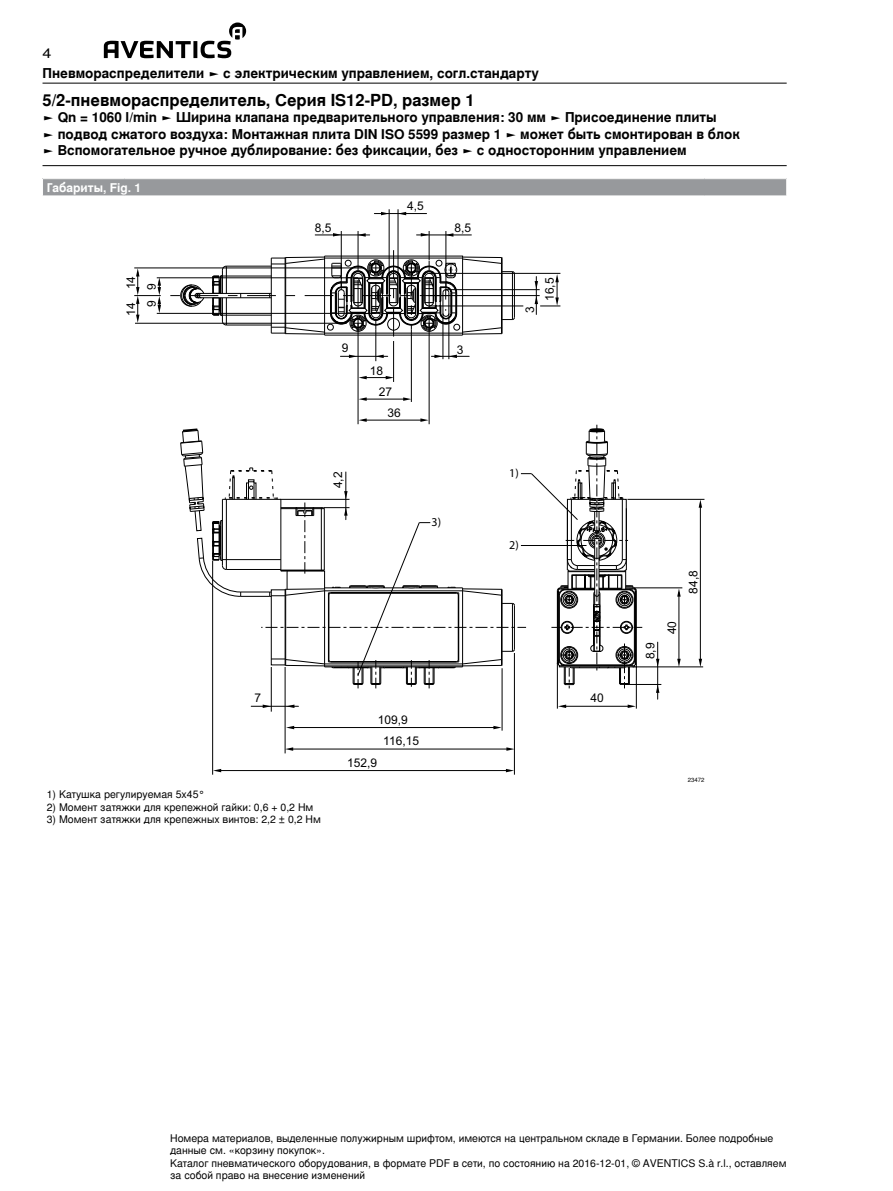
<style>
.page{position:relative;width:893px;height:1191px;background:#fff}
.page>*{position:absolute;margin:0;border:0;box-sizing:border-box;transform-origin:0 0}
.t1{font:700 16.5px "Nimbus Sans Global";color:#000}
.t2{font:700 13.5px/16.5px "Nimbus Sans Global";color:#000}
.t3{font:13.5px "Nimbus Sans Global";color:#000;scale:1.2 1}
.t4{font:12px "Arial";color:#000}
.t5{font:700 12px "Nimbus Sans Global";color:#fff}
.t6{font:12px "Myriad Pro";color:#000}
.t7{font:10.5px/12.6px "Nimbus Sans Global";color:#000}
.t8{font:6px "Nimbus Sans Global";color:#000}
</style>
<div class="page">
<svg style="left:104px;top:23px;width:142px;height:35px"></svg>
<hr style="left:43px;top:83px;width:744px;height:1px;background:#000">
<hr style="left:43px;top:165px;width:744px;height:1px;background:#000">
<div style="left:43px;top:179px;width:744px;height:17px;background:#97999c"></div>
<svg style="left:786px;top:179px;width:1px;height:17px"></svg>
<hr style="left:389px;top:209px;width:1px;height:69px;background:#000">
<hr style="left:398px;top:209px;width:1px;height:69px;background:#000">
<hr style="left:374px;top:213px;width:53px;height:1px;background:#000">
<svg style="left:381px;top:212px;width:8px;height:3px"></svg>
<svg style="left:398px;top:212px;width:8px;height:3px"></svg>
<hr style="left:212px;top:560px;width:1px;height:214px;background:#000">
<hr style="left:271px;top:667px;width:1px;height:44px;background:#000">
<hr style="left:285px;top:667px;width:1px;height:86px;background:#000">
<hr style="left:502px;top:668px;width:1px;height:62px;background:#000">
<hr style="left:514px;top:653px;width:1px;height:121px;background:#000">
<hr style="left:625px;top:684px;width:36px;height:1px;background:#000">
<hr style="left:633px;top:666px;width:70px;height:1px;background:#000">
<hr style="left:557px;top:663px;width:1px;height:45px;background:#000">
<hr style="left:633px;top:587px;width:49px;height:1px;background:#000">
<hr style="left:636px;top:663px;width:1px;height:45px;background:#000">
<hr style="left:627px;top:499px;width:77px;height:1px;background:#000">
<hr style="left:657px;top:642px;width:1px;height:57px;background:#000">
<svg style="left:656px;top:685px;width:3px;height:8px"></svg>
<svg style="left:656px;top:659px;width:3px;height:8px"></svg>
<hr style="left:700px;top:503px;width:1px;height:158px;background:#000">
<svg style="left:699px;top:499px;width:3px;height:9px"></svg>
<svg style="left:699px;top:659px;width:3px;height:8px"></svg>
<hr style="left:679px;top:592px;width:1px;height:69px;background:#000">
<svg style="left:677px;top:588px;width:4px;height:8px"></svg>
<svg style="left:677px;top:659px;width:4px;height:8px"></svg>
<hr style="left:563px;top:706px;width:66px;height:1px;background:#000">
<svg style="left:628px;top:704px;width:8px;height:4px"></svg>
<svg style="left:558px;top:704px;width:8px;height:4px"></svg>
<hr style="left:251px;top:706px;width:47px;height:1px;background:#000">
<svg style="left:263px;top:704px;width:8px;height:4px"></svg>
<svg style="left:286px;top:704px;width:8px;height:4px"></svg>
<hr style="left:291px;top:727px;width:203px;height:1px;background:#000">
<svg style="left:493px;top:726px;width:9px;height:3px"></svg>
<svg style="left:286px;top:726px;width:8px;height:3px"></svg>
<hr style="left:218px;top:770px;width:289px;height:1px;background:#000">
<svg style="left:506px;top:769px;width:8px;height:3px"></svg>
<svg style="left:213px;top:769px;width:8px;height:3px"></svg>
<hr style="left:290px;top:749px;width:217px;height:1px;background:#000">
<svg style="left:506px;top:747px;width:9px;height:4px"></svg>
<svg style="left:285px;top:747px;width:8px;height:4px"></svg>
<svg style="left:134px;top:231px;width:508px;height:457px"></svg>
<p class="t3" style="left:43px;top:43px;width:9px">4</p>
<p class="t2" style="left:43px;top:65px;width:498px">Пневмораспределители ► с электрическим управлением, согл.стандарту</p>
<h1 class="t1" style="left:43px;top:87px;width:434px">5/2-пневмораспределитель, Cерия IS12-PD, размер 1</h1>
<p class="t2" style="left:43px;top:109px;width:699px">► Qn = 1060 l/min ► Ширина клапана предварительного управления: 30 мм ► Присоединение плиты<br>► подвод сжатого воздуха: Монтажная плита DIN ISO 5599 размер 1 ► может быть смонтирован в блок ► Вспомогательное ручное дублирование: без фиксации, без ► с односторонним управлением</p>
<p class="t5" style="left:47px;top:178px;width:96px">Габариты, Fig. 1</p>
<p class="t4" style="left:123px;top:316px;width:41px;rotate:-90deg">14 14</p>
<p class="t4" style="left:144px;top:290px;width:8px;rotate:-90deg">9</p>
<p class="t4" style="left:144px;top:307px;width:8px;rotate:-90deg">9</p>
<p class="t4" style="left:407px;top:198px;width:18px">4,5</p>
<p class="t4" style="left:315px;top:220px;width:18px">8,5</p>
<p class="t4" style="left:454px;top:220px;width:18px">8,5</p>
<p class="t4" style="left:342px;top:340px;width:8px">9</p>
<p class="t4" style="left:457px;top:342px;width:8px">3</p>
<p class="t4" style="left:330px;top:488px;width:18px;rotate:-90deg">4,2</p>
<p class="t4" style="left:370px;top:362px;width:15px">18</p>
<p class="t4" style="left:379px;top:384px;width:15px">27</p>
<p class="t4" style="left:387px;top:405px;width:15px">36</p>
<p class="t6" style="left:432px;top:515px;width:11px">3)</p>
<p class="t4" style="left:522px;top:313px;width:8px;rotate:-90deg">3</p>
<p class="t4" style="left:542px;top:301px;width:25px;rotate:-90deg">16,5</p>
<p class="t6" style="left:509px;top:465px;width:11px">1)</p>
<p class="t6" style="left:509px;top:537px;width:11px">2)</p>
<p class="t4" style="left:254px;top:690px;width:8px">7</p>
<p class="t4" style="left:590px;top:690px;width:15px">40</p>
<p class="t4" style="left:378px;top:711px;width:32px">109,9</p>
<p class="t4" style="left:347px;top:754px;width:32px">152,9</p>
<p class="t4" style="left:383px;top:733px;width:37px">116,15</p>
<p class="t7" style="left:47px;top:787px;width:160px">1) Катушка регулируемая 5x45°</p>
<p class="t7" style="left:47px;top:800px;width:268px">2) Момент затяжки для крепежной гайки: 0,6 + 0,2 Нм</p>
<p class="t7" style="left:47px;top:812px;width:276px">3) Момент затяжки для крепежных винтов: 2,2 ± 0,2 Нм</p>
<p class="t4" style="left:642px;top:659px;width:18px;rotate:-90deg">8,9</p>
<p class="t4" style="left:664px;top:634px;width:15px;rotate:-90deg">40</p>
<p class="t4" style="left:686px;top:593px;width:25px;rotate:-90deg">84,8</p>
<p class="t8" style="left:688px;top:775px;width:18px">23472</p>
<p class="t7" style="left:170px;top:1131px;width:618px">Номера материалов, выделенные полужирным шрифтом, имеются на центральном складе в Германии. Более подробные данные см. «корзину покупок».<br>Каталог пневматического оборудования, в формате PDF в сети, по состоянию на 2016-12-01, © AVENTICS S.à r.l., оставляем за собой право на внесение изменений</p>
</div>
